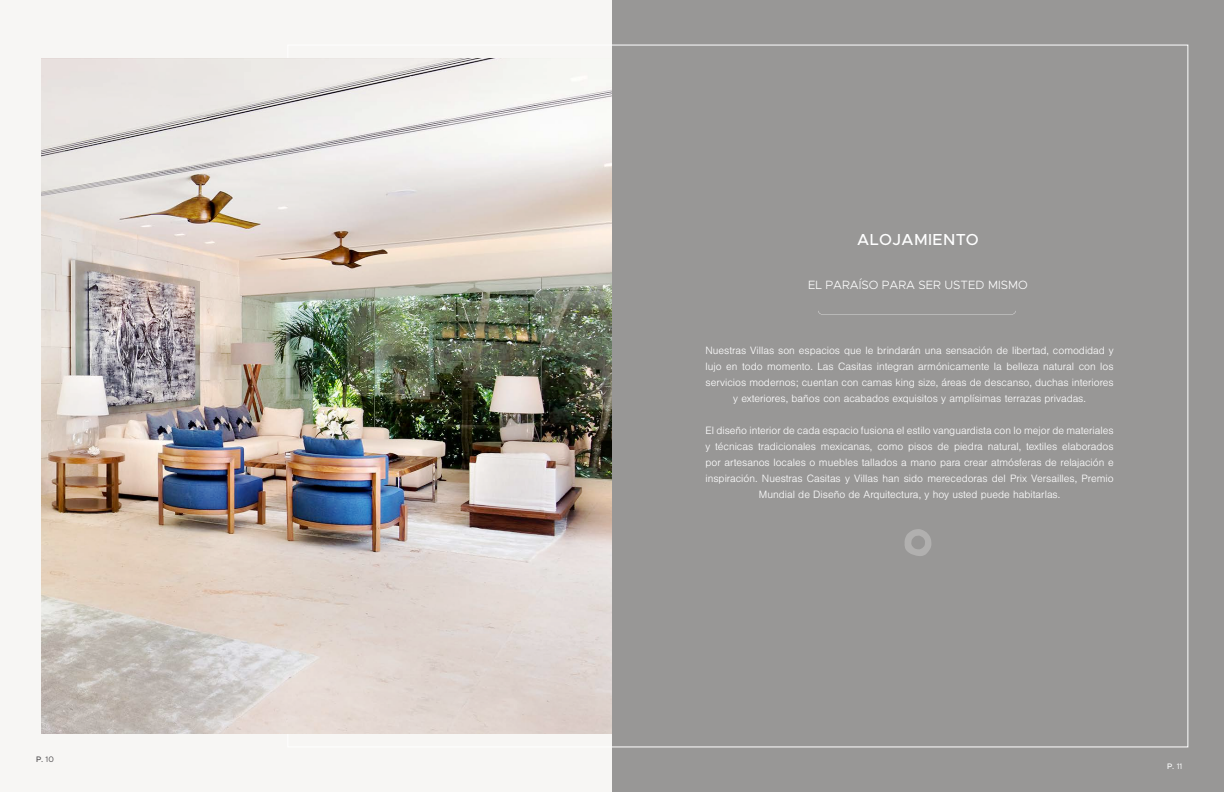
<style>
.page{position:relative;width:1224px;height:792px;background:#f7f6f4}
.page>*{position:absolute;margin:0;border:0;box-sizing:border-box;transform-origin:0 0}
.t1{font:500 16px "Metropolis";letter-spacing:.025em;color:#fff}
.t2{font:300 12px "Metropolis";color:#fff}
.t3{font:300 11px/16px "Nimbus San";color:#fff;text-align:center}
.t4{font:500 8px "Metropolis";color:#504e50}
.t5{font:500 8px "Metropolis";color:#fff}
.s1{font-weight:400}
</style>
<div class="page">
<div style="left:612px;top:0;width:612px;height:792px;background:#989796"></div>
<svg style="left:905px;top:529px;width:26px;height:27px"></svg>
<img style="left:42px;top:59px;width:570px;height:675px">
<p class="t4" style="left:36px;top:755px;width:19px">P. <span class="s1">10</span></p>
<h1 class="t1" style="left:857px;top:230px;width:123px">ALOJAMIENTO</h1>
<p class="t2" style="left:808px;top:277px;width:221px">EL PARAÍSO PARA SER USTED MISMO</p>
<p class="t3" style="left:706px;top:342px;width:410px">Nuestras Villas son espacios que le brindarán una sensación de libertad, comodidad y lujo en todo momento. Las Casitas integran armónicamente la belleza natural con los servicios modernos; cuentan con camas king size, áreas de descanso, duchas interiores y exteriores, baños con acabados exquisitos y amplísimas terrazas privadas.</p>
<p class="t3" style="left:706px;top:422px;width:410px">El diseño interior de cada espacio fusiona el estilo vanguardista con lo mejor de materiales y técnicas tradicionales mexicanas, como pisos de piedra natural, textiles elaborados por artesanos locales o muebles tallados a mano para crear atmósferas de relajación e inspiración. Nuestras Casitas y Villas han sido merecedoras del Prix Versailles, Premio Mundial de Diseño de Arquitectura, y hoy usted puede habitarlas.</p>
<p class="t5" style="left:1167px;top:761px;width:17px">P. <span class="s1">11</span></p>
</div>
